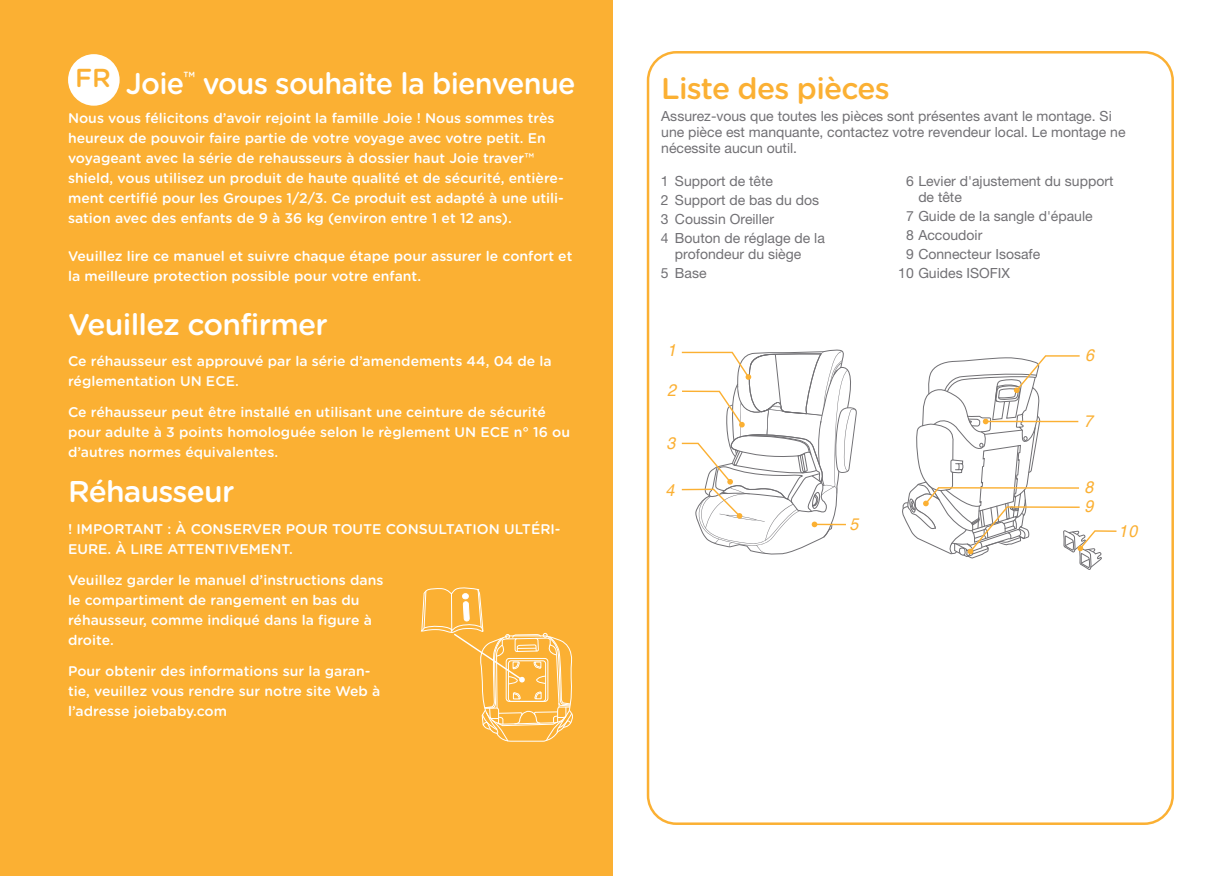
<style>
.page{position:relative;width:1225px;height:876px;background:#fff}
.page>*{position:absolute;margin:0;border:0;box-sizing:border-box;transform-origin:0 0}
.t1{font:500 30px "Gotham Rounded";letter-spacing:-.025em;color:#fff;scale:.96 1}
.t2{font:500 30px "Gotham Rounded";letter-spacing:-.025em;color:#fff}
.t3{font:500 30px "Gotham Rounded";letter-spacing:-.025em;color:#fbb033}
.t4{font:500 26px "Gotham Rounded";color:#fbb033}
.t5{font:italic 16.8px "Helvetica";color:#fbb033;scale:.95 1}
.t6{font:500 14px/20px "Gotham Rounded";color:#fff}
.t7{font:14px/18.8px "Helvetica Neue LT Std";color:#717074}
</style>
<div class="page">
<div style="left:0;top:0;width:612px;height:876px;background:#fbb033"></div>
<div style="left:68px;top:54px;width:52px;height:52px;background:#fff;border-radius:50%"></div>
<svg style="left:421px;top:587px;width:152px;height:155px"></svg>
<svg style="left:681px;top:349px;width:176px;height:206px"></svg>
<svg style="left:902px;top:355px;width:215px;height:215px"></svg>
<h2 class="t4" style="left:75px;top:59px;width:37px">FR</h2>
<h1 class="t3" style="left:661px;top:67px;width:230px">Liste des pièces</h1>
<p class="t7" style="left:661px;top:107px;width:466px;line-height:16px">Assurez-vous que toutes les pièces sont présentes avant le montage. Si une pièce est manquante, contactez votre revendeur local. Le montage ne nécessite aucun outil.</p>
<p class="t7" style="left:661px;top:172px;width:165px">1 Support de tête<br>2 Support de bas du dos<br>3 Coussin Oreiller<br>4 Bouton de réglage de la</p>
<p class="t7" style="left:661px;top:244px;width:142px;text-indent:14px">profondeur du siège<br>5 Base</p>
<h1 class="t1" style="left:126px;top:62px;width:470px">Joie<sup>™</sup> vous souhaite la bienvenue</h1>
<p class="t6" style="left:68px;top:108px;width:497px">Nous vous félicitons d’avoir rejoint la famille Joie ! Nous sommes très heureux de pouvoir faire partie de votre voyage avec votre petit. En voyageant avec la série de rehausseurs à dossier haut Joie traver™ shield, vous utilisez un produit de haute qualité et de sécurité, entière&shy;ment certifié pour les Groupes 1/2/3. Ce produit est adapté à une utili&shy;sation avec des enfants de 9 à 36 kg (environ entre 1 et 12 ans).</p>
<p class="t6" style="left:68px;top:246px;width:506px">Veuillez lire ce manuel et suivre chaque étape pour assurer le confort et la meilleure protection possible pour votre enfant.</p>
<h1 class="t2" style="left:68px;top:303px;width:261px">Veuillez confirmer</h1>
<p class="t6" style="left:68px;top:350px;width:485px">Ce réhausseur est approuvé par la série d’amendements 44, 04 de la réglementation UN ECE.</p>
<p class="t6" style="left:68px;top:402px;width:503px">Ce réhausseur peut être installé en utilisant une ceinture de sécurité pour adulte à 3 points homologuée selon le règlement UN ECE n° 16 ou d’autres normes équivalentes.</p>
<h1 class="t2" style="left:68px;top:470px;width:168px">Réhausseur</h1>
<p class="t6" style="left:68px;top:518px;width:494px">! IMPORTANT : À CONSERVER POUR TOUTE CONSULTATION ULTÉRI-<br>EURE. À LIRE ATTENTIVEMENT.</p>
<p class="t6" style="left:68px;top:569px;width:317px">Veuillez garder le manuel d’instructions dans le compartiment de rangement en bas du réhausseur, comme indiqué dans la figure à droite.</p>
<p class="t6" style="left:68px;top:661px;width:314px">Pour obtenir des informations sur la garan&shy;tie, veuillez vous rendre sur notre site Web à l’adresse joiebaby.com</p>
<p class="t7" style="left:918px;top:173px;width:197px;line-height:16px;text-indent:-12px">6 Levier d'ajustement du support de tête</p>
<p class="t7" style="left:906px;top:206px;width:188px">7 Guide de la sangle d'épaule</p>
<p class="t7" style="left:906px;top:225px;width:78px">8 Accoudoir</p>
<p class="t7" style="left:906px;top:244px;width:136px">9 Connecteur Isosafe</p>
<p class="t7" style="left:898px;top:263px;width:113px">10 Guides ISOFIX</p>
<p class="t5" style="left:667px;top:337px;width:11px">1</p>
<p class="t5" style="left:667px;top:377px;width:11px">2</p>
<p class="t5" style="left:1085px;top:342px;width:11px">6</p>
<p class="t5" style="left:1083px;top:408px;width:11px">7</p>
<p class="t5" style="left:666px;top:429px;width:11px">3</p>
<p class="t5" style="left:1084px;top:474px;width:11px">8</p>
<p class="t5" style="left:665px;top:476px;width:11px">4</p>
<p class="t5" style="left:1084px;top:493px;width:11px">9</p>
<p class="t5" style="left:849px;top:511px;width:11px">5</p>
<p class="t5" style="left:1118px;top:518px;width:21px">10</p>
</div>
